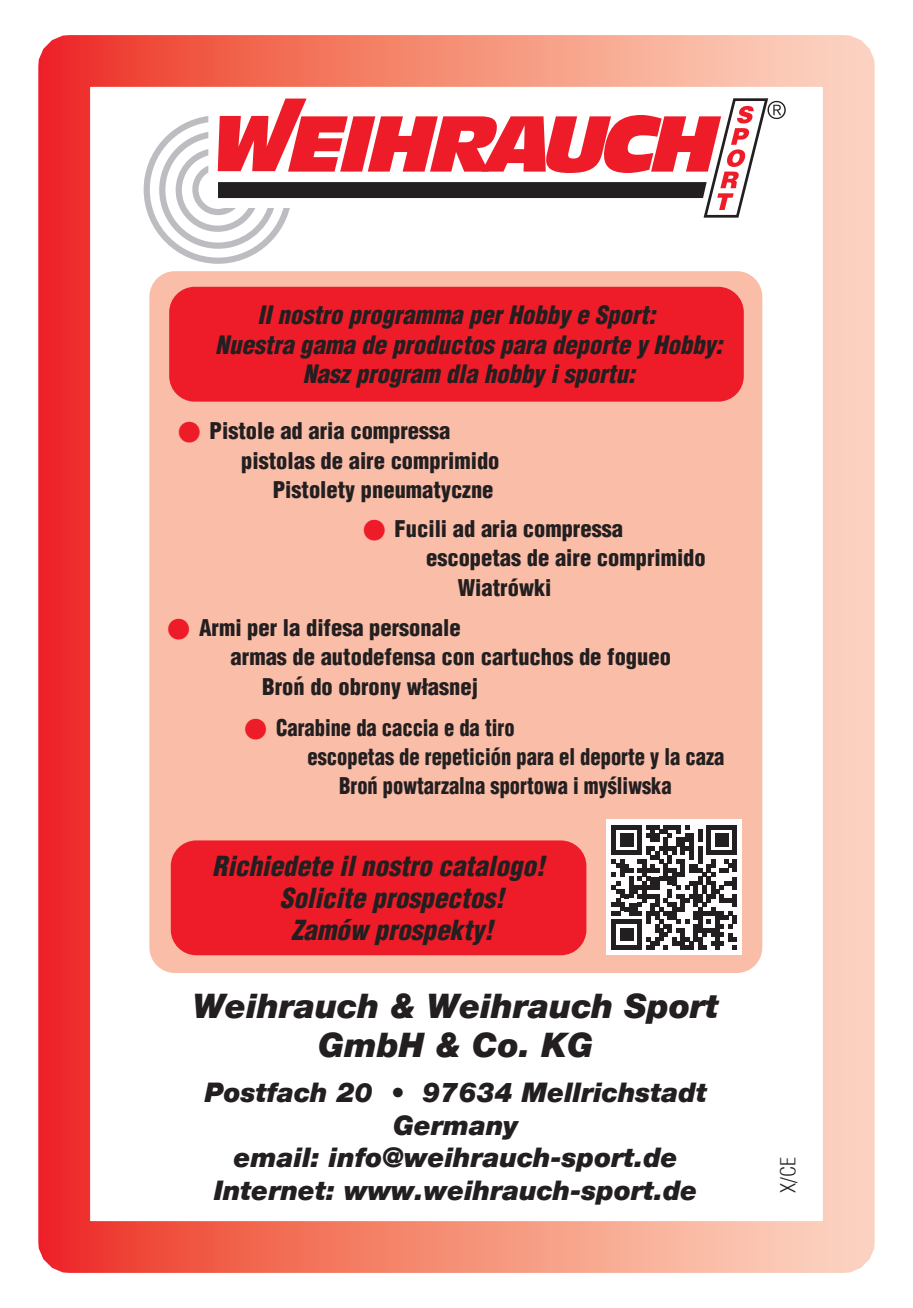
<style>
.page{position:relative;width:913px;height:1308px;background:#fff}
.page>*{position:absolute;margin:0;border:0;box-sizing:border-box;transform-origin:0 0}
.t1{font:italic 900 33.75px/38.7px "Helvetica Neue LT";color:#231f20;text-align:center}
.t2{font:italic 900 27px/32.4px "Helvetica Neue LT";color:#231f20;text-align:center}
.t3{font:italic 900 condensed 27px "Helvetica LT";color:#231f20}
.t4{font:italic 900 condensed 24.75px "Helvetica LT";color:#231f20}
.t5{font:900 condensed 22.5px "Helvetica LT";color:#231f20}
.t6{font:900 condensed 22.5px "Helvetica LT";color:#231f20;scale:.91 1}
.t7{font:300 condensed 20.25px "Helvetica LT";color:#231f20}
.s1{color:#ee1c28}
</style>
<div class="page">
<div style="left:38px;top:35px;width:836px;height:1237px;border:52px solid #fff;border-radius:6px"></div>
<svg style="left:143px;top:98px;width:642px;height:166px"></svg>
<div style="left:149px;top:271px;width:613px;height:702px;background:#fabda8;border-radius:26px"></div>
<div style="left:169px;top:287px;width:574px;height:114px;background:#ee1c28;border-radius:26px"></div>
<div style="left:171px;top:840px;width:415px;height:115px;background:#ee1c28;border-radius:26px"></div>
<div style="left:606px;top:819px;width:135px;height:136px;background:#fff"></div>
<svg style="left:611px;top:825px;width:125px;height:125px"></svg>
<p class="t4" style="left:257px;top:299px;width:399px">II nostro programma per Hobby e Sport:</p>
<p class="t4" style="left:215px;top:329px;width:508px">Nuestra gama de productos para deporte y Hobby:</p>
<p class="t4" style="left:302px;top:358px;width:334px">Nasz program dla hobby i sportu:</p>
<p class="t5" style="left:178px;top:417px;width:274px"><span class="s1">●</span> Pistole ad aria compressa</p>
<p class="t5" style="left:241px;top:446px;width:260px">pistolas de aire comprimido</p>
<p class="t5" style="left:272px;top:475px;width:222px">Pistolety pneumatyczne</p>
<p class="t5" style="left:363px;top:514px;width:261px"><span class="s1">●</span> Fucili ad aria compressa</p>
<p class="t5" style="left:426px;top:544px;width:281px">escopetas de aire comprimido</p>
<p class="t5" style="left:457px;top:573px;width:95px">Wiatrówki</p>
<p class="t5" style="left:167px;top:613px;width:294px"><span class="s1">●</span> Armi per la difesa personale</p>
<p class="t5" style="left:230px;top:643px;width:441px">armas de autodefensa con cartuchos de fogueo</p>
<p class="t5" style="left:262px;top:672px;width:217px">Bron do obrony własnej</p>
<p class="t6" style="left:244px;top:713px;width:298px"><span class="s1">●</span> Carabine da caccia e da tiro</p>
<p class="t6" style="left:307px;top:742px;width:459px">escopetas de repetición para el deporte y la caza</p>
<p class="t6" style="left:339px;top:771px;width:366px">Bron powtarzalna sportowa i mysliwska</p>
<p class="t6" style="left:295px;top:672px;width:9px">´</p>
<p class="t6" style="left:369px;top:771px;width:9px">´</p>
<p class="t6" style="left:608px;top:772px;width:9px">´</p>
<p class="t3" style="left:212px;top:848px;width:334px">Richiedete il nostro catalogo!</p>
<p class="t3" style="left:280px;top:881px;width:226px">Solicite prospectos!</p>
<p class="t3" style="left:291px;top:913px;width:203px">Zamów prospekty!</p>
<h1 class="t1" style="left:193px;top:986px;width:527px">Weihrauch &amp; Weihrauch Sport<br>GmbH &amp; Co. KG</h1>
<p class="t2" style="left:204px;top:1076px;width:503px">Postfach 20 • 97634 Mellrichstadt<br>Germany<br>email: info@weihrauch-sport.de<br>Internet: www.weihrauch-sport.de</p>
<p class="t7" style="left:775px;top:1192px;width:38px;rotate:-90deg">X/CE</p>
</div>
